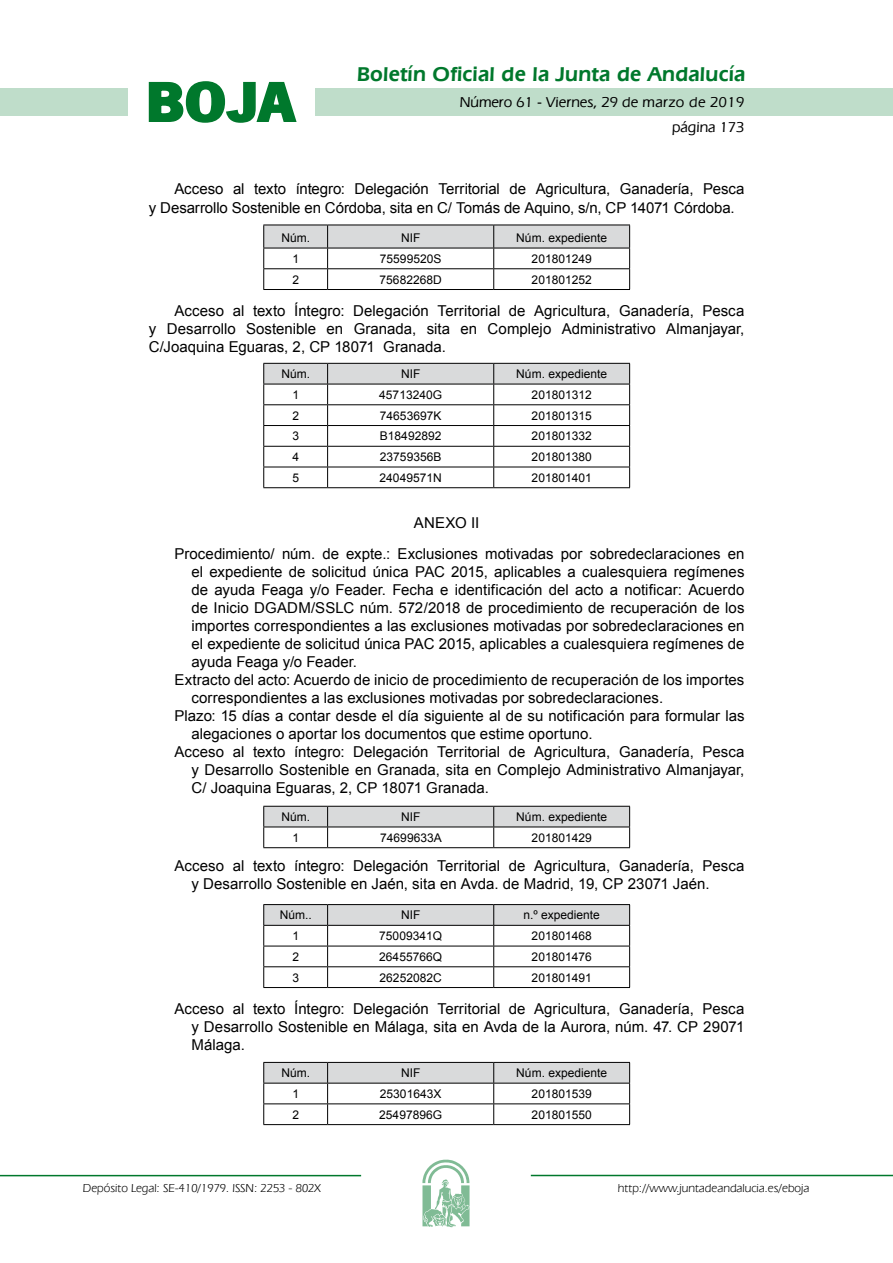
<style>
.page{position:relative;width:893px;height:1263px;background:#fff}
.page>*{position:absolute;margin:0;border:0;box-sizing:border-box;transform-origin:0 0}
.t1{font:700 57.75px "News Got T";color:#00782c;scale:1.14 1}
.t2{font:600 21px "Eras IT Cby BT";letter-spacing:.01em;color:#00782c}
.t3{font:15px/18px "Arial";color:#000}
.t4{font:500 15px/24.5px "Eras IT Cby BT";color:#000}
.t5{font:12px "Arial";color:#000}
.t6{font:12px "Eras IT Cby BT";color:#000}
</style>
<div class="page">
<div style="left:315px;top:88px;width:577px;height:28px;background:#bfddca"></div>
<div style="left:0;top:88px;width:128px;height:28px;background:#bfddca"></div>
<hr style="left:0;top:1175px;width:361px;height:1px;background:#00782c">
<svg style="left:422px;top:1159px;width:47px;height:68px"></svg>
<hr style="left:531px;top:1175px;width:361px;height:1px;background:#00782c">
<svg style="left:148px;top:81px;width:149px;height:42px"></svg>
<svg style="left:263px;top:225px;width:367px;height:64px"></svg>
<hr style="left:263px;top:289px;width:64px;height:1px;background:#000">
<hr style="left:327px;top:289px;width:166px;height:1px;background:#000">
<hr style="left:493px;top:289px;width:137px;height:1px;background:#000">
<svg style="left:263px;top:363px;width:367px;height:124px"></svg>
<hr style="left:263px;top:487px;width:64px;height:1px;background:#000">
<hr style="left:327px;top:487px;width:166px;height:1px;background:#000">
<hr style="left:493px;top:487px;width:137px;height:1px;background:#000">
<svg style="left:263px;top:806px;width:367px;height:41px"></svg>
<hr style="left:263px;top:847px;width:64px;height:1px;background:#000">
<hr style="left:327px;top:847px;width:166px;height:1px;background:#000">
<hr style="left:493px;top:847px;width:137px;height:1px;background:#000">
<hr style="left:263px;top:904px;width:64px;height:1px;background:#000">
<hr style="left:327px;top:904px;width:166px;height:1px;background:#000">
<hr style="left:493px;top:904px;width:137px;height:1px;background:#000">
<svg style="left:263px;top:905px;width:367px;height:82px"></svg>
<hr style="left:263px;top:987px;width:64px;height:1px;background:#000">
<hr style="left:327px;top:987px;width:166px;height:1px;background:#000">
<hr style="left:493px;top:987px;width:137px;height:1px;background:#000">
<svg style="left:263px;top:1062px;width:367px;height:62px"></svg>
<hr style="left:263px;top:1124px;width:64px;height:1px;background:#000">
<hr style="left:327px;top:1124px;width:166px;height:1px;background:#000">
<hr style="left:493px;top:1124px;width:137px;height:1px;background:#000">
<h1 class="t1" style="left:145px;top:68px;width:133px">BOJA</h1>
<h2 class="t2" style="left:357px;top:62px;width:390px">Boletín Oficial de la Junta de Andalucía</h2>
<p class="t4" style="left:672px;top:90px;width:74px;text-indent:-212px">Número 61 - Viernes, 29 de marzo de 2019 página 173</p>
<p class="t3" style="left:149px;top:179px;width:597px;line-height:18.9px;text-indent:26px">Acceso al texto íntegro: Delegación Territorial de Agricultura, Ganadería, Pesca y Desarrollo Sostenible en Córdoba, sita en C/ Tomás de Aquino, s/n, CP 14071 Córdoba.</p>
<p class="t5" style="left:281px;top:230px;width:30px">Núm.</p>
<p class="t5" style="left:401px;top:230px;width:21px">NIF</p>
<p class="t5" style="left:516px;top:230px;width:92px">Núm. expediente</p>
<p class="t5" style="left:292px;top:251px;width:8px">1</p>
<p class="t5" style="left:380px;top:251px;width:63px">75599520S</p>
<p class="t5" style="left:531px;top:251px;width:62px">201801249</p>
<p class="t5" style="left:292px;top:271px;width:8px">2</p>
<p class="t5" style="left:379px;top:271px;width:64px">75682268D</p>
<p class="t5" style="left:531px;top:271px;width:62px">201801252</p>
<p class="t3" style="left:149px;top:302px;width:597px;text-align:justify;text-indent:26px">Acceso al texto Íntegro: Delegación Territorial de Agricultura, Ganadería, Pesca y Desarrollo Sostenible en Granada, sita en Complejo Administrativo Almanjayar, C/Joaquina Eguaras, 2, CP 18071 Granada.</p>
<p class="t5" style="left:281px;top:366px;width:30px">Núm.</p>
<p class="t5" style="left:401px;top:366px;width:21px">NIF</p>
<p class="t5" style="left:516px;top:366px;width:92px">Núm. expediente</p>
<p class="t5" style="left:292px;top:387px;width:8px">1</p>
<p class="t5" style="left:379px;top:387px;width:64px">45713240G</p>
<p class="t5" style="left:531px;top:387px;width:62px">201801312</p>
<p class="t5" style="left:292px;top:407px;width:8px">2</p>
<p class="t5" style="left:380px;top:407px;width:63px">74653697K</p>
<p class="t5" style="left:531px;top:407px;width:62px">201801315</p>
<p class="t5" style="left:292px;top:428px;width:8px">3</p>
<p class="t5" style="left:380px;top:428px;width:63px">B18492892</p>
<p class="t5" style="left:531px;top:428px;width:62px">201801332</p>
<p class="t5" style="left:292px;top:449px;width:8px">4</p>
<p class="t5" style="left:380px;top:449px;width:63px">23759356B</p>
<p class="t5" style="left:531px;top:449px;width:62px">201801380</p>
<p class="t5" style="left:292px;top:470px;width:8px">5</p>
<p class="t5" style="left:379px;top:470px;width:64px">24049571N</p>
<p class="t5" style="left:531px;top:470px;width:62px">201801401</p>
<p class="t3" style="left:174px;top:508px;width:571px;line-height:30.8px;text-indent:239px">ANEXO II<br>Procedimiento/ núm. de expte.: Exclusiones motivadas por sobredeclaraciones en</p>
<p class="t3" style="left:191px;top:563px;width:554px">el expediente de solicitud única PAC 2015, aplicables a cualesquiera regímenes</p>
<p class="t3" style="left:191px;top:581px;width:554px">de ayuda Feaga y/o Feader. Fecha e identificación del acto a notificar: Acuerdo</p>
<p class="t3" style="left:191px;top:599px;width:554px">de Inicio DGADM/SSLC núm. 572/2018 de procedimiento de recuperación de los</p>
<p class="t3" style="left:191px;top:617px;width:554px">importes correspondientes a las exclusiones motivadas por sobredeclaraciones en</p>
<p class="t3" style="left:191px;top:635px;width:554px">el expediente de solicitud única PAC 2015, aplicables a cualesquiera regímenes de</p>
<p class="t3" style="left:191px;top:653px;width:167px">ayuda Feaga y/o Feader.</p>
<p class="t3" style="left:174px;top:671px;width:571px">Extracto del acto: Acuerdo de inicio de procedimiento de recuperación de los importes</p>
<p class="t3" style="left:191px;top:689px;width:473px">correspondientes a las exclusiones motivadas por sobredeclaraciones.</p>
<p class="t3" style="left:174px;top:707px;width:571px">Plazo: 15 días a contar desde el día siguiente al de su notificación para formular las</p>
<p class="t3" style="left:191px;top:725px;width:402px">alegaciones o aportar los documentos que estime oportuno.</p>
<p class="t3" style="left:174px;top:743px;width:571px">Acceso al texto íntegro: Delegación Territorial de Agricultura, Ganadería, Pesca</p>
<p class="t3" style="left:191px;top:761px;width:554px">y Desarrollo Sostenible en Granada, sita en Complejo Administrativo Almanjayar,</p>
<p class="t3" style="left:191px;top:779px;width:299px">C/ Joaquina Eguaras, 2, CP 18071 Granada.</p>
<p class="t5" style="left:281px;top:809px;width:30px">Núm.</p>
<p class="t5" style="left:401px;top:809px;width:21px">NIF</p>
<p class="t5" style="left:516px;top:809px;width:92px">Núm. expediente</p>
<p class="t5" style="left:292px;top:830px;width:8px">1</p>
<p class="t5" style="left:380px;top:830px;width:63px">74699633A</p>
<p class="t5" style="left:531px;top:830px;width:62px">201801429</p>
<p class="t3" style="left:191px;top:857px;width:554px;text-indent:-17px">Acceso al texto íntegro: Delegación Territorial de Agricultura, Ganadería, Pesca y Desarrollo Sostenible en Jaén, sita en Avda. de Madrid, 19, CP 23071 Jaén.</p>
<p class="t5" style="left:280px;top:907px;width:34px">Núm..</p>
<p class="t5" style="left:401px;top:907px;width:21px">NIF</p>
<p class="t5" style="left:523px;top:907px;width:78px">n.º expediente</p>
<p class="t5" style="left:292px;top:928px;width:8px">1</p>
<p class="t5" style="left:379px;top:928px;width:64px">75009341Q</p>
<p class="t5" style="left:531px;top:928px;width:62px">201801468</p>
<p class="t5" style="left:292px;top:949px;width:8px">2</p>
<p class="t5" style="left:379px;top:949px;width:64px">26455766Q</p>
<p class="t5" style="left:531px;top:949px;width:62px">201801476</p>
<p class="t5" style="left:292px;top:969px;width:8px">3</p>
<p class="t5" style="left:379px;top:969px;width:64px">26252082C</p>
<p class="t5" style="left:531px;top:969px;width:62px">201801491</p>
<p class="t3" style="left:191px;top:1000px;width:554px;text-align:justify;text-indent:-17px">Acceso al texto Íntegro: Delegación Territorial de Agricultura, Ganadería, Pesca y Desarrollo Sostenible en Málaga, sita en Avda de la Aurora, núm. 47. CP 29071<br>Málaga.</p>
<p class="t5" style="left:281px;top:1065px;width:30px">Núm.</p>
<p class="t5" style="left:401px;top:1065px;width:21px">NIF</p>
<p class="t5" style="left:516px;top:1065px;width:92px">Núm. expediente</p>
<p class="t5" style="left:292px;top:1086px;width:8px">1</p>
<p class="t5" style="left:380px;top:1086px;width:63px">25301643X</p>
<p class="t5" style="left:531px;top:1086px;width:62px">201801539</p>
<p class="t5" style="left:292px;top:1107px;width:8px">2</p>
<p class="t5" style="left:379px;top:1107px;width:64px">25497896G</p>
<p class="t5" style="left:531px;top:1107px;width:62px">201801550</p>
<p class="t6" style="left:83px;top:1181px;width:239px">Depósito Legal: SE-410/1979. ISSN: 2253 - 802X</p>
<p class="t6" style="left:618px;top:1181px;width:193px">http://www.juntadeandalucia.es/eboja</p>
</div>
